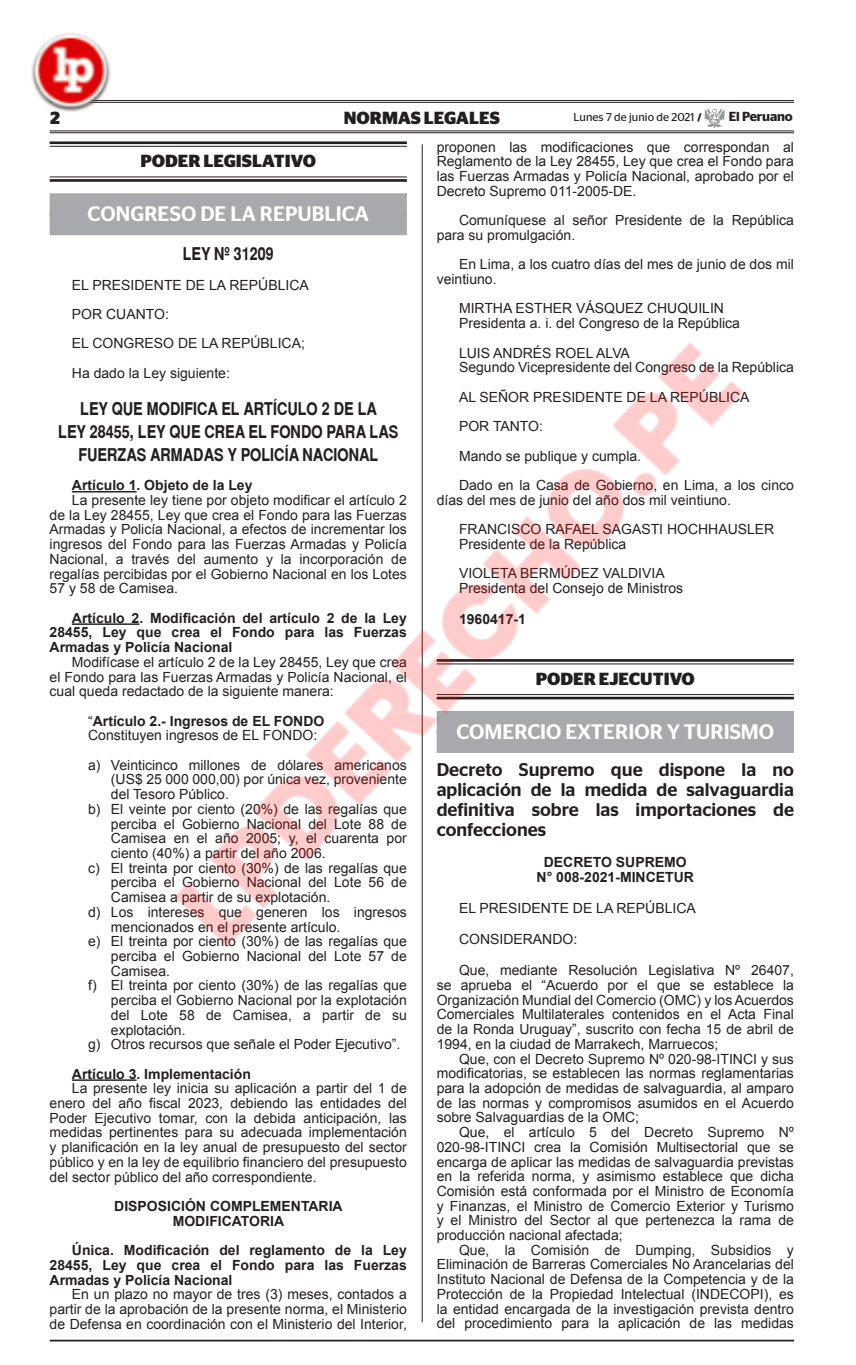
<style>
.page{position:relative;width:856px;height:1365px;background:#fff}
.page>*{position:absolute;margin:0;border:0;box-sizing:border-box;transform-origin:0 0}
.t1{font:500 21px "Stag Sans";color:#fff}
.Sumilla{font:500 18.38px/20.1px "Stag Sans";color:#231f20;text-align:justify}
.Ley_2{font:700 17.5px/22.8px "Switzerland Narrow";color:#231f20;text-align:center}
.t2{font:700 17.5px "Stag Sans";color:#231f20}
.Ley_1{font:700 17.5px "Switzerland Narrow";color:#231f20}
.Cuerpo{font:14px/14.7px "Arial";color:#231f20;text-align:justify}
.Cuerpo-2{font:700 14px/14.7px "Arial";color:#231f20;text-align:justify}
.Resolución{font:700 14px "Arial";color:#231f20}
.t3{font:600 13.12px "Stag Sans";letter-spacing:-.015em;color:#231f20}
.t4{font:11.38px "Stag Sans";color:#231f20}
.s1{font-weight:700;font-size:10.5px}
.s2{font-weight:400}
</style>
<div class="page">
<hr style="left:422px;top:144px;width:1px;height:1178px;background:#231f20">
<hr style="left:50px;top:1339px;width:744px;height:2px;background:#231f20">
<img style="left:31px;top:33px;width:764px;height:1236px">
<p class="t2" style="left:50px;top:107px;width:11px">2</p>
<p class="t2" style="left:344px;top:107px;width:157px">NORMAS LEGALES</p>
<p class="t4" style="left:573px;top:110px;width:129px">Lunes 7 de junio de 2021 <span class="s1">/</span></p>
<p class="t3" style="left:729px;top:109px;width:65px">El Peruano</p>
<p class="t2" style="left:140px;top:151px;width:177px">PODER LEGISLATIVO</p>
<p class="t1" style="left:88px;top:202px;width:283px">CONGRESO DE LA REPUBLICA</p>
<p class="Ley_1" style="left:183px;top:244px;width:93px">LEY Nº 31209</p>
<p class="Cuerpo" style="left:72px;top:277px;width:238px">EL PRESIDENTE DE LA REPÚBLICA</p>
<p class="Cuerpo" style="left:72px;top:307px;width:98px">POR CUANTO:</p>
<p class="Cuerpo" style="left:72px;top:336px;width:234px">EL CONGRESO DE LA REPÚBLICA;</p>
<p class="Cuerpo" style="left:72px;top:366px;width:159px">Ha dado la Ley siguiente:</p>
<p class="Ley_2" style="left:80px;top:397px;width:298px">LEY QUE MODIFICA EL ARTÍCULO 2 DE LA</p>
<p class="Ley_2" style="left:58px;top:420px;width:341px">LEY 28455, LEY QUE CREA EL FONDO PARA LAS<br>FUERZAS ARMADAS Y POLICÍA NACIONAL</p>
<p class="Cuerpo-2" style="left:72px;top:478px;width:182px">Artículo 1. Objeto de la Ley</p>
<p class="Cuerpo" style="left:50px;top:493px;width:359px;text-indent:22px">La presente ley tiene por objeto modificar el artículo 2 de la Ley 28455, Ley que crea el Fondo para las Fuerzas Armadas y Policía Nacional, a efectos de incrementar los ingresos del Fondo para las Fuerzas Armadas y Policía Nacional, a través del aumento y la incorporación de regalías percibidas por el Gobierno Nacional en los Lotes 57 y 58 de Camisea.</p>
<p class="Cuerpo-2" style="left:50px;top:611px;width:359px;text-indent:22px">Artículo 2. Modificación del artículo 2 de la Ley 28455, Ley que crea el Fondo para las Fuerzas Armadas y Policía Nacional</p>
<p class="Cuerpo" style="left:50px;top:654px;width:359px;text-indent:22px">Modifícase el artículo 2 de la Ley 28455, Ley que crea el Fondo para las Fuerzas Armadas y Policía Nacional, el cual queda redactado de la siguiente manera:</p>
<p class="Cuerpo-2" style="left:88px;top:713px;width:238px"><span class="s2">“</span>Artículo 2.- Ingresos de EL FONDO</p>
<p class="Cuerpo" style="left:88px;top:728px;width:231px">Constituyen ingresos de EL FONDO:</p>
<p class="Cuerpo" style="left:111px;top:757px;width:297px;text-indent:-23px">a) Veinticinco millones de dólares americanos (US$ 25 000 000,00) por única vez, proveniente del Tesoro Público.</p>
<p class="Cuerpo" style="left:111px;top:801px;width:297px;text-indent:-23px">b) El veinte por ciento (20%) de las regalías que perciba el Gobierno Nacional del Lote 88 de Camisea en el año 2005; y, el cuarenta por ciento (40%) a partir del año 2006.</p>
<p class="Cuerpo" style="left:111px;top:860px;width:297px;text-indent:-23px">c) El treinta por ciento (30%) de las regalías que perciba el Gobierno Nacional del Lote 56 de Camisea a partir de su explotación.</p>
<p class="Cuerpo" style="left:111px;top:904px;width:297px;text-indent:-23px">d) Los intereses que generen los ingresos mencionados en el presente artículo.</p>
<p class="Cuerpo" style="left:111px;top:934px;width:297px;text-indent:-23px">e) El treinta por ciento (30%) de las regalías que perciba el Gobierno Nacional del Lote 57 de Camisea.</p>
<p class="Cuerpo" style="left:111px;top:978px;width:297px;text-indent:-23px">f) El treinta por ciento (30%) de las regalías que perciba el Gobierno Nacional por la explotación del Lote 58 de Camisea, a partir de su explotación.</p>
<p class="Cuerpo" style="left:88px;top:1036px;width:314px">g) Otros recursos que señale el Poder Ejecutivo”.</p>
<p class="Cuerpo-2" style="left:72px;top:1066px;width:180px">Artículo 3. Implementación</p>
<p class="Cuerpo" style="left:50px;top:1081px;width:359px;text-indent:22px">La presente ley inicia su aplicación a partir del 1 de enero del año fiscal 2023, debiendo las entidades del Poder Ejecutivo tomar, con la debida anticipación, las medidas pertinentes para su adecuada implementación y planificación en la ley anual de presupuesto del sector público y en la ley de equilibrio financiero del presupuesto del sector público del año correspondiente.</p>
<p class="Resolución" style="left:114px;top:1196px;width:230px">DISPOSICIÓN COMPLEMENTARIA</p>
<p class="Resolución" style="left:173px;top:1211px;width:113px">MODIFICATORIA</p>
<p class="Cuerpo-2" style="left:50px;top:1243px;width:359px;text-indent:22px">Única. Modificación del reglamento de la Ley 28455, Ley que crea el Fondo para las Fuerzas Armadas y Policía Nacional</p>
<p class="Cuerpo" style="left:50px;top:1286px;width:359px;text-indent:22px">En un plazo no mayor de tres (3) meses, contados a partir de la aprobación de la presente norma, el Ministerio de Defensa en coordinación con el Ministerio del Interior,</p>
<p class="Cuerpo" style="left:437px;top:139px;width:359px">proponen las modificaciones que correspondan al Reglamento de la Ley 28455, Ley que crea el Fondo para las Fuerzas Armadas y Policía Nacional, aprobado por el Decreto Supremo 011-2005-DE.</p>
<p class="Cuerpo" style="left:437px;top:213px;width:359px;text-indent:22px">Comuníquese al señor Presidente de la República para su promulgación.</p>
<p class="Cuerpo" style="left:437px;top:257px;width:359px;text-indent:22px">En Lima, a los cuatro días del mes de junio de dos mil veintiuno.</p>
<p class="Cuerpo" style="left:459px;top:301px;width:267px">MIRTHA ESTHER VÁSQUEZ CHUQUILIN</p>
<p class="Cuerpo" style="left:459px;top:316px;width:282px">Presidenta a. i. del Congreso de la República</p>
<p class="Cuerpo" style="left:459px;top:345px;width:172px">LUIS ANDRÉS ROEL ALVA</p>
<p class="Cuerpo" style="left:459px;top:360px;width:336px">Segundo Vicepresidente del Congreso de la República</p>
<p class="Cuerpo" style="left:459px;top:389px;width:292px">AL SEÑOR PRESIDENTE DE LA REPÚBLICA</p>
<p class="Cuerpo" style="left:459px;top:419px;width:86px">POR TANTO:</p>
<p class="Cuerpo" style="left:459px;top:448px;width:184px">Mando se publique y cumpla.</p>
<p class="Cuerpo" style="left:437px;top:478px;width:359px;text-indent:22px">Dado en la Casa de Gobierno, en Lima, a los cinco días del mes de junio del año dos mil veintiuno.</p>
<p class="Cuerpo" style="left:459px;top:522px;width:317px">FRANCISCO RAFAEL SAGASTI HOCHHAUSLER</p>
<p class="Cuerpo" style="left:459px;top:536px;width:169px">Presidente de la República</p>
<p class="Cuerpo" style="left:459px;top:566px;width:207px">VIOLETA BERMÚDEZ VALDIVIA</p>
<p class="Cuerpo" style="left:459px;top:580px;width:226px">Presidenta del Consejo de Ministros</p>
<p class="Cuerpo-2" style="left:459px;top:612px;width:68px">1960417-1</p>
<p class="t2" style="left:536px;top:668px;width:161px">PODER EJECUTIVO</p>
<p class="t1" style="left:456px;top:719px;width:319px">COMERCIO EXTERIOR Y TURISMO</p>
<p class="Sumilla" style="left:437px;top:759px;width:359px">Decreto Supremo que dispone la no aplicación de la medida de salvaguardia definitiva sobre las importaciones de confecciones</p>
<p class="Resolución" style="left:544px;top:852px;width:144px">DECRETO SUPREMO</p>
<p class="Resolución" style="left:536px;top:867px;width:159px">N° 008-2021-MINCETUR</p>
<p class="Cuerpo" style="left:459px;top:900px;width:238px">EL PRESIDENTE DE LA REPÚBLICA</p>
<p class="Cuerpo" style="left:459px;top:931px;width:120px">CONSIDERANDO:</p>
<p class="Cuerpo" style="left:437px;top:963px;width:359px;text-indent:22px">Que, mediante Resolución Legislativa Nº 26407, se aprueba el “Acuerdo por el que se establece la Organización Mundial del Comercio (OMC) y los Acuerdos Comerciales Multilaterales contenidos en el Acta Final de la Ronda Uruguay”, suscrito con fecha 15 de abril de 1994, en la ciudad de Marrakech, Marruecos;</p>
<p class="Cuerpo" style="left:437px;top:1051px;width:359px;text-indent:22px">Que, con el Decreto Supremo Nº 020-98-ITINCI y sus modificatorias, se establecen las normas reglamentarias para la adopción de medidas de salvaguardia, al amparo de las normas y compromisos asumidos en el Acuerdo sobre Salvaguardias de la OMC;</p>
<p class="Cuerpo" style="left:437px;top:1124px;width:359px;text-indent:22px">Que, el artículo 5 del Decreto Supremo Nº 020-98-ITINCI crea la Comisión Multisectorial que se encarga de aplicar las medidas de salvaguardia previstas en la referida norma, y asimismo establece que dicha Comisión está conformada por el Ministro de Economía y Finanzas, el Ministro de Comercio Exterior y Turismo y el Ministro del Sector al que pertenezca la rama de producción nacional afectada;</p>
<p class="Cuerpo" style="left:437px;top:1242px;width:359px;text-indent:22px">Que, la Comisión de Dumping, Subsidios y Eliminación de Barreras Comerciales No Arancelarias del Instituto Nacional de Defensa de la Competencia y de la Protección de la Propiedad Intelectual (INDECOPI), es la entidad encargada de la investigación prevista dentro del procedimiento para la aplicación de las medidas</p>
</div>
